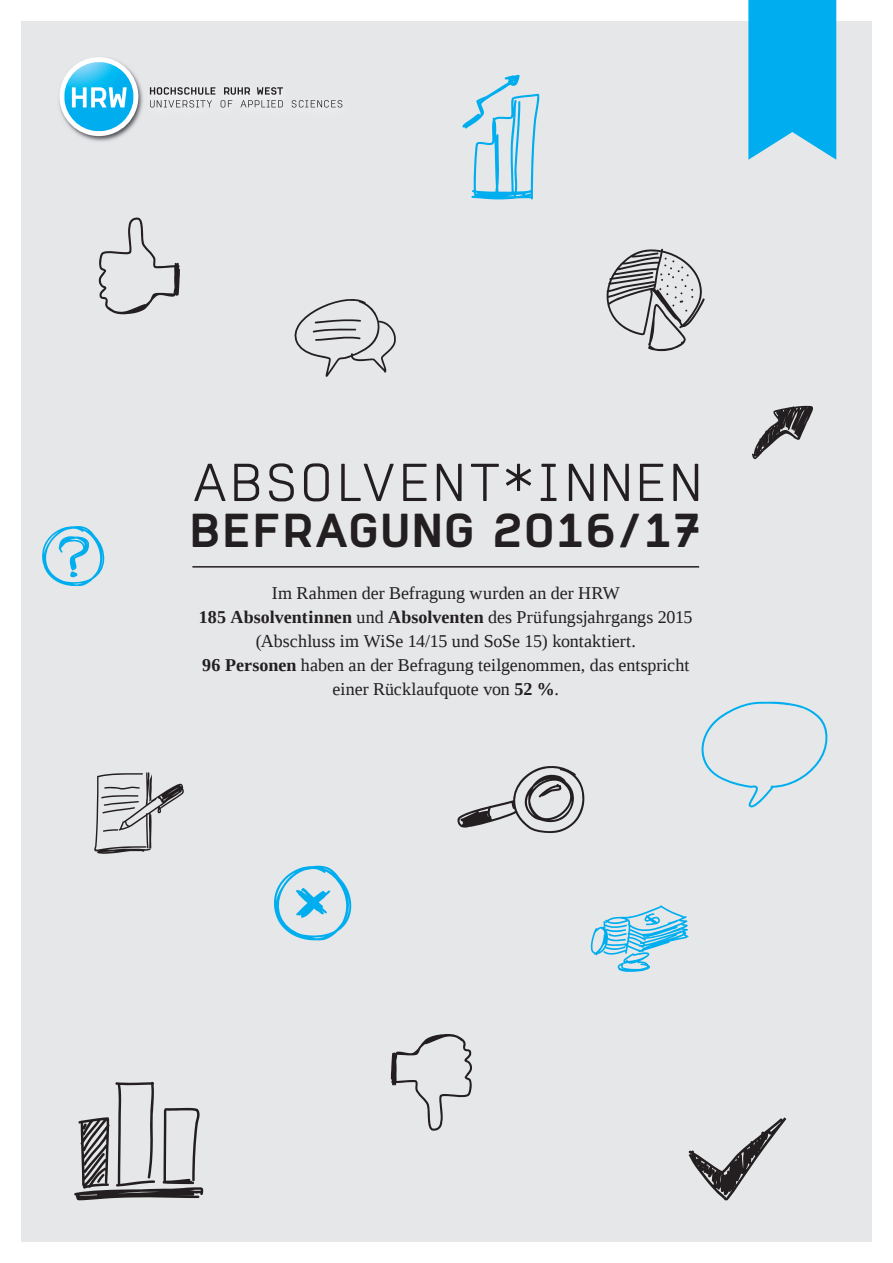
<style>
.page{position:relative;width:893px;height:1263px;background:#fff}
.page>*{position:absolute;margin:0;border:0;box-sizing:border-box;transform-origin:0 0}
.t1{font:202.35px "Sketch Iconsbold";color:#231f20}
.t2{font:172.05px "Sketch Iconsbold";color:#00aeef}
.t3{font:167.55px "Sketch Iconsbold";color:#231f20}
.t4{font:163.65px "Sketch Iconsbold";color:#00aeef}
.t5{font:162.9px "Sketch Iconsbold";color:#00aeef}
.t6{font:143.85px "Sketch Iconsbold";color:#231f20}
.t7{font:131.55px "Sketch Iconsbold";color:#00aeef}
.t8{font:131.55px "Sketch Iconsbold";color:#231f20}
.t9{font:115.95px "Sketch Iconsbold";color:#231f20}
.t10{font:52.2px "Normetica A";letter-spacing:-.01em;color:#231f20}
.t11{font:46.65px "Normetica C";letter-spacing:-.005em;color:#231f20}
.t12{font:18px/24px "Liberation Serif";color:#231f20;text-align:center}
.s1{font-weight:700}
</style>
<div class="page">
<div style="left:21px;top:21px;width:851px;height:1221px;background:#e6e7e9"></div>
<svg style="left:748px;top:0;width:88px;height:160px;background:#15b3ee"></svg>
<img style="left:59px;top:59px;width:84px;height:83px">
<div style="left:59px;top:57px;width:79px;height:79px;background:#fff;border-radius:50%"></div>
<svg style="left:64px;top:62px;width:69px;height:69px"></svg>
<svg style="left:292px;top:100px;width:50px;height:7px"></svg>
<svg style="left:150px;top:87px;width:65px;height:20px"></svg>
<svg style="left:221px;top:87px;width:62px;height:20px"></svg>
<hr style="left:192px;top:566px;width:507px;height:2px;background:#231f20">
<h3 class="t3" style="left:63px;top:199px;width:135px">9</h3>
<h2 class="t2" style="left:455px;top:61px;width:103px">b</h2>
<h3 class="t6" style="left:279px;top:276px;width:442px">, <sup>c</sup></h3>
<h3 class="t7" style="left:18px;top:501px;width:101px">8</h3>
<h3 class="t9" style="left:79px;top:763px;width:117px">!</h3>
<h3 class="t10" style="left:192px;top:452px;width:513px">ABSOLVENT*INNEN</h3>
<h3 class="t11" style="left:190px;top:501px;width:515px">BEFRAGUNG 2016/17</h3>
<p class="t12" style="left:199px;top:581px;width:495px">Im Rahmen der Befragung wurden an der HRW<br><span class="s1">185 Absolventinnen</span> und <span class="s1">Absolventen</span> des Prüfungsjahrgangs 2015 (Abschluss im WiSe 14/15 und SoSe 15) kontaktiert.<br><span class="s1">96 Personen</span> haben an der Befragung teilgenommen, das entspricht einer Rücklaufquote von <span class="s1">52 %</span>.</p>
<h3 class="t8" style="left:738px;top:364px;width:89px">Y</h3>
<h3 class="t4" style="left:244px;top:834px;width:125px">4</h3>
<h3 class="t5" style="left:695px;top:682px;width:150px">D</h3>
<h3 class="t7" style="left:579px;top:866px;width:124px">@</h3>
<h1 class="t1" style="left:70px;top:1046px;width:155px">a</h1>
<h3 class="t3" style="left:508px;top:1149px;width:135px;rotate:-180deg">9</h3>
<h1 class="t1" style="left:669px;top:1066px;width:139px">=</h1>
</div>
